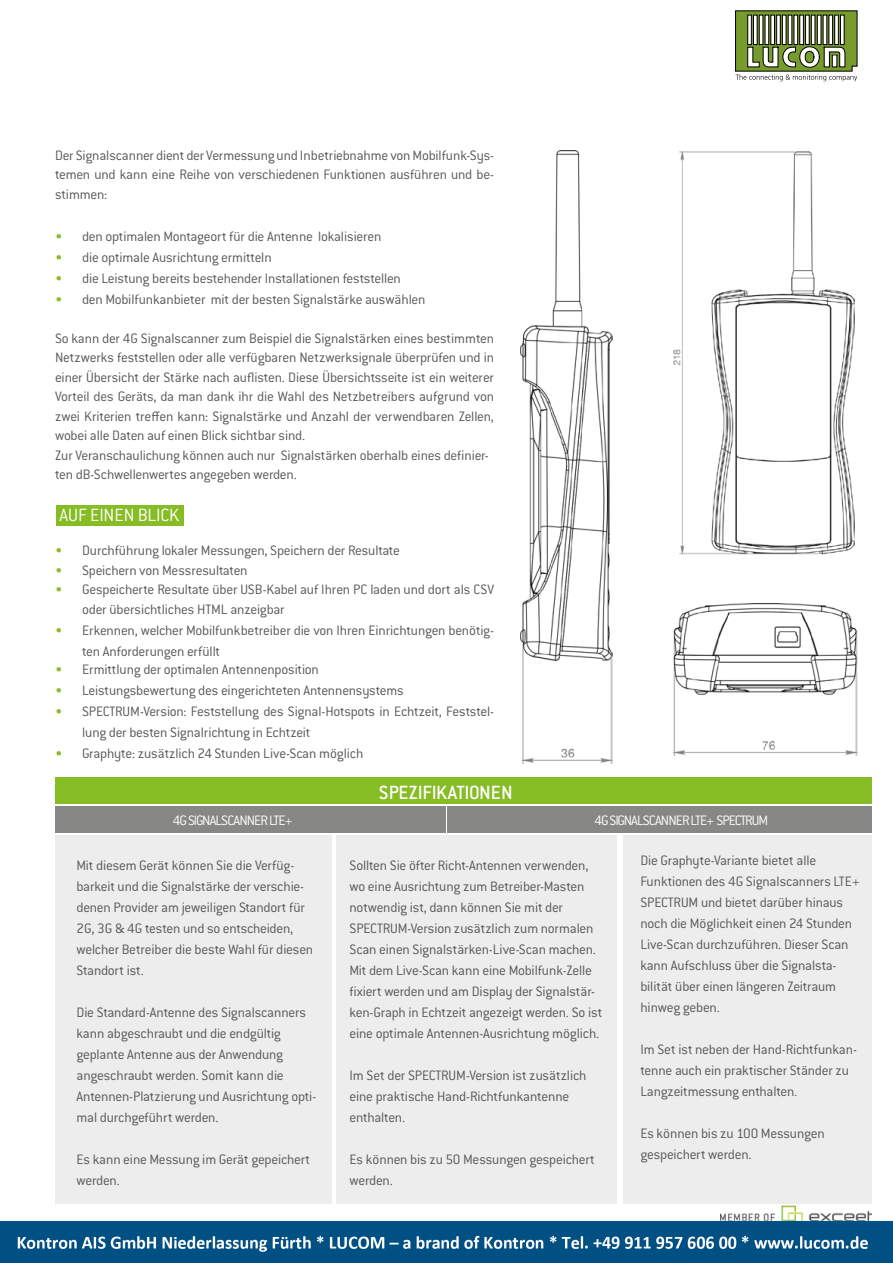
<style>
.page{position:relative;width:893px;height:1263px;background:#fff}
.page>*{position:absolute;margin:0;border:0;box-sizing:border-box;transform-origin:0 0}
.t1{font:500 21px "Conduit ITC Std";letter-spacing:-.005em;color:#fff}
.t2{font:300 19.5px "Conduit ITC Std";letter-spacing:-.005em;color:#fff}
.t3{font:300 15px/21px "Conduit ITC Std";letter-spacing:-.015em;color:#575656}
.t4{font:300 15px "Conduit ITC Std";letter-spacing:-.06em;color:#fff}
.s1{color:#86bc25}
</style>
<div class="page">
<img style="left:0;top:10px;width:892px;height:1253px">
<p class="t3" style="left:55px;top:145px;width:441px;line-height:19.5px;text-align:justify">Der Signalscanner dient der Vermessung und Inbetriebnahme von Mobilfunk-Sys&shy;temen und kann eine Reihe von verschiedenen Funktionen ausführen und be&shy;stimmen:</p>
<p class="t3" style="left:55px;top:225px;width:328px"><span class="s1">•</span> den optimalen Montageort für die Antenne lokalisieren</p>
<p class="t3" style="left:55px;top:246px;width:218px"><span class="s1">•</span> die optimale Ausrichtung ermitteln</p>
<p class="t3" style="left:55px;top:267px;width:347px"><span class="s1">•</span> die Leistung bereits bestehender Installationen feststellen</p>
<p class="t3" style="left:55px;top:288px;width:372px"><span class="s1">•</span> den Mobilfunkanbieter mit der besten Signalstärke auswählen</p>
<p class="t3" style="left:55px;top:328px;width:441px;line-height:19.5px">So kann der 4G Signalscanner zum Beispiel die Signalstärken eines bestimmten Netzwerks feststellen oder alle verfügbaren Netzwerksignale überprüfen und in einer Übersicht der Stärke nach auflisten. Diese Übersichtsseite ist ein weiterer Vorteil des Geräts, da man dank ihr die Wahl des Netzbetreibers aufgrund von zwei Kriterien treffen kann: Signalstärke und Anzahl der verwendbaren Zellen, wobei alle Daten auf einen Blick sichtbar sind.<br>Zur Veranschaulichung können auch nur Signalstärken oberhalb eines definier&shy;ten dB-Schwellenwertes angegeben werden.</p>
<h2 class="t2" style="left:60px;top:503px;width:121px">AUF EINEN BLICK</h2>
<p class="t3" style="left:55px;top:539px;width:346px"><span class="s1">•</span> Durchführung lokaler Messungen, Speichern der Resultate</p>
<p class="t3" style="left:55px;top:559px;width:194px"><span class="s1">•</span> Speichern von Messresultaten</p>
<p class="t3" style="left:82px;top:579px;width:414px;line-height:19.5px;text-indent:-27px"><span class="s1">•</span> Gespeicherte Resultate über USB-Kabel auf Ihren PC laden und dort als CSV oder übersichtliches HTML anzeigbar</p>
<p class="t3" style="left:82px;top:619px;width:414px;text-indent:-27px"><span class="s1">•</span> Erkennen, welcher Mobilfunkbetreiber die von Ihren Einrichtungen benötig&shy;ten Anforderungen erfüllt</p>
<p class="t3" style="left:55px;top:658px;width:265px"><span class="s1">•</span> Ermittlung der optimalen Antennenposition</p>
<p class="t3" style="left:55px;top:679px;width:350px"><span class="s1">•</span> Leistungsbewertung des eingerichteten Antennensystems</p>
<p class="t3" style="left:82px;top:700px;width:414px;text-indent:-27px"><span class="s1">•</span> SPECTRUM-Version: Feststellung des Signal-Hotspots in Echtzeit, Feststel&shy;lung der besten Signalrichtung in Echtzeit</p>
<p class="t3" style="left:55px;top:742px;width:310px"><span class="s1">•</span> Graphyte: zusätzlich 24 Stunden Live-Scan möglich</p>
<h1 class="t1" style="left:379px;top:779px;width:135px">SPEZIFIKATIONEN</h1>
<p class="t4" style="left:173px;top:811px;width:121px">4G SIGNALSCANNER LTE+</p>
<p class="t4" style="left:594px;top:811px;width:175px">4G SIGNALSCANNER LTE+ SPECTRUM</p>
<p class="t3" style="left:77px;top:855px;width:238px">Mit diesem Gerät können Sie die Verfüg&shy;barkeit und die Signalstärke der verschie&shy;denen Provider am jeweiligen Standort für 2G, 3G &amp; 4G testen und so entscheiden, welcher Betreiber die beste Wahl für diesen Standort ist.</p>
<p class="t3" style="left:77px;top:1002px;width:241px">Die Standard-Antenne des Signalscanners kann abgeschraubt und die endgültig geplante Antenne aus der Anwendung angeschraubt werden. Somit kann die Antennen-Platzierung und Ausrichtung opti&shy;mal durchgeführt werden.</p>
<p class="t3" style="left:77px;top:1149px;width:235px">Es kann eine Messung im Gerät gepeichert werden.</p>
<p class="t3" style="left:349px;top:855px;width:254px">Sollten Sie öfter Richt-Antennen verwenden, wo eine Ausrichtung zum Betreiber-Masten notwendig ist, dann können Sie mit der SPECTRUM-Version zusätzlich zum normalen Scan einen Signalstärken-Live-Scan machen.<br>Mit dem Live-Scan kann eine Mobilfunk-Zelle fixiert werden und am Display der Signalstär&shy;ken-Graph in Echtzeit angezeigt werden. So ist eine optimale Antennen-Ausrichtung möglich.</p>
<p class="t3" style="left:349px;top:1065px;width:238px">Im Set der SPECTRUM-Version ist zusätzlich eine praktische Hand-Richtfunkantenne enthalten.</p>
<p class="t3" style="left:349px;top:1149px;width:247px">Es können bis zu 50 Messungen gespeichert werden.</p>
<p class="t3" style="left:640px;top:850px;width:221px">Die Graphyte-Variante bietet alle Funktionen des 4G Signalscanners LTE+ SPECTRUM und bietet darüber hinaus noch die Möglichkeit einen 24 Stunden Live-Scan durchzuführen. Dieser Scan kann Aufschluss über die Signalsta&shy;bilität über einen längeren Zeitraum hinweg geben.</p>
<p class="t3" style="left:640px;top:1039px;width:218px">Im Set ist neben der Hand-Richtfunkan&shy;tenne auch ein praktischer Ständer zu<br>Langzeitmessung enthalten.</p>
<p class="t3" style="left:640px;top:1123px;width:186px">Es können bis zu 100 Messungen gespeichert werden.</p>
</div>
